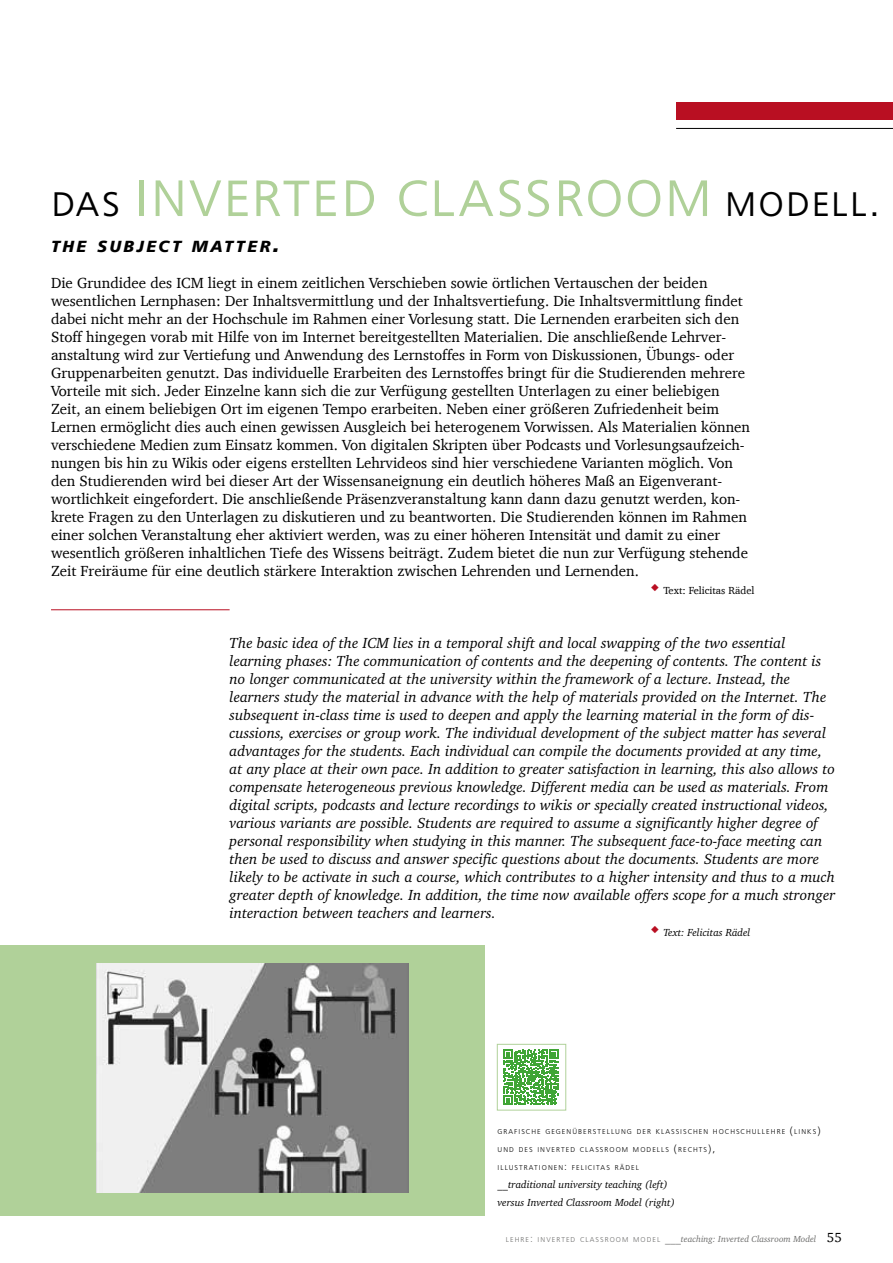
<style>
.page{position:relative;width:893px;height:1263px;background:#fff}
.page>*{position:absolute;margin:0;border:0;box-sizing:border-box;transform-origin:0 0}
.t1{font:300 67.5px "Front Page Pro Caps";letter-spacing:.02em;color:#b0d199}
.t2{font:italic 800 16.8px "Front Page Pro";letter-spacing:.145em;color:#000}
.t3{font:15px/18px "Charter";color:#000}
.t4{font:italic 15px/18px "Charter";color:#000}
.t5{font:13.5px "Charter";color:#000}
.t6{font:italic 10.5px/18px "Charter";color:#000}
.t7{font:10.5px "Charter";color:#000}
.t8{font:italic 9px "Charter";color:#6d6d6c}
.t9{font:300 7.35px "Front Page Pro";letter-spacing:.145em;color:#000}
.s1{font-size:45px;color:#000}
.s2{font-size:24px}
.s3{font-size:10.5px}
.s4{font-family:"Front Page Pro";font-weight:300;font-style:normal;font-size:7.35px}
.s5{font-family:"Front Page Pro";font-weight:300;font-style:normal;font-size:10.5px}
</style>
<div class="page">
<div style="left:676px;top:103px;width:217px;height:17px;background:#b90f22"></div>
<hr style="left:676px;top:128px;width:217px;height:1px;background:#000">
<hr style="left:51px;top:609px;width:179px;height:1px;background:#b90f22">
<div style="left:0;top:945px;width:485px;height:270px;background:#b0d199"></div>
<img style="left:96px;top:963px;width:312px;height:230px">
<svg style="left:503px;top:1050px;width:55px;height:55px"></svg>
<div style="left:497px;top:1044px;width:69px;height:66px;border:1px solid #b0d199"></div>
<h1 class="t1" style="left:51px;top:145px;width:831px"><span class="s1">das</span> inverted classroom <span class="s1">modell.</span></h1>
<p class="t2" style="left:51px;top:234px;width:230px">THE SUBJECT MATTER<span class="s2">.</span></p>
<p class="t3" style="left:51px;top:274px;width:700px">Die Grundidee des ICM liegt in einem zeitlichen Verschieben sowie örtlichen Vertauschen der beiden wesentlichen Lernphasen: Der Inhaltsvermittlung und der Inhaltsvertiefung. Die Inhaltsvermittlung findet dabei nicht mehr an der Hochschule im Rahmen einer Vorlesung statt. Die Lernenden erarbeiten sich den Stoff hingegen vorab mit Hilfe von im Internet bereitgestellten Materialien. Die anschließende Lehrver&shy;anstaltung wird zur Vertiefung und Anwendung des Lernstoffes in Form von Diskussionen, Übungs- oder Gruppenarbeiten genutzt. Das individuelle Erarbeiten des Lernstoffes bringt für die Studierenden mehrere Vorteile mit sich. Jeder Einzelne kann sich die zur Verfügung gestellten Unterlagen zu einer beliebigen Zeit, an einem beliebigen Ort im eigenen Tempo erarbeiten. Neben einer größeren Zufriedenheit beim Lernen ermöglicht dies auch einen gewissen Ausgleich bei heterogenem Vorwissen. Als Materialien können verschiedene Medien zum Einsatz kommen. Von digitalen Skripten über Podcasts und Vorlesungsaufzeich&shy;nungen bis hin zu Wikis oder eigens erstellten Lehrvideos sind hier verschiedene Varianten möglich. Von den Studierenden wird bei dieser Art der Wissensaneignung ein deutlich höheres Maß an Eigenverant&shy;wortlichkeit eingefordert. Die anschließende Präsenzveranstaltung kann dann dazu genutzt werden, kon&shy;krete Fragen zu den Unterlagen zu diskutieren und zu beantworten. Die Studierenden können im Rahmen einer solchen Veranstaltung eher aktiviert werden, was zu einer höheren Intensität und damit zu einer wesentlich größeren inhaltlichen Tiefe des Wissens beiträgt. Zudem bietet die nun zur Verfügung stehende Zeit Freiräume für eine deutlich stärkere Interaktion zwischen Lehrenden und Lernenden.</p>
<p class="t7" style="left:663px;top:584px;width:93px">Text: Felicitas Rädel</p>
<p class="t4" style="left:230px;top:633px;width:607px">The basic idea of the ICM lies in a temporal shift and local swapping of the two essential learning phases: The communication of contents and the deepening of contents. The content is no longer communicated at the university within the framework of a lecture. Instead, the learners study the material in advance with the help of materials provided on the Internet. The subsequent in-class time is used to deepen and apply the learning material in the form of dis&shy;cussions, exercises or group work. The individual development of the subject matter has several advantages for the students. Each individual can compile the documents provided at any time, at any place at their own pace. In addition to greater satisfaction in learning, this also allows to compensate heterogeneous previous knowledge. Different media can be used as materials. From digital scripts, podcasts and lecture recordings to wikis or specially created instructional videos, various variants are possible. Students are required to assume a significantly higher degree of personal responsibility when studying in this manner. The subsequent face-to-face meeting can then be used to discuss and answer specific questions about the documents. Students are more likely to be activate in such a course, which contributes to a higher intensity and thus to a much greater depth of knowledge. In addition, the time now available offers scope for a much stronger interaction between teachers and learners.</p>
<p class="t6" style="left:663px;top:923px;width:88px">Text: Felicitas Rädel</p>
<p class="t9" style="left:497px;top:1126px;width:325px">GRAFISCHE GEGENÜBERSTELLUNG DER KLASSISCHEN HOCHSCHULLEHRE <span class="s3">(</span>LINKS<span class="s3">)</span></p>
<p class="t9" style="left:497px;top:1144px;width:219px">UND DES INVERTED CLASSROOM MODELLS <span class="s3">(</span>RECHTS<span class="s3">),</span></p>
<p class="t9" style="left:497px;top:1162px;width:143px">ILLUSTRATIONEN<span class="s3">:</span> FELICITAS RÄDEL</p>
<p class="t6" style="left:497px;top:1175px;width:179px">__traditional university teaching (left) versus Inverted Classroom Model (right)</p>
<p class="t8" style="left:506px;top:1233px;width:312px"><span class="s4">L E H R E</span> <span class="s5">:</span> <span class="s4">I N V E R T E D C L A SS R O O M M O D E L</span> <span class="s3">___</span>teaching: Inverted Classroom Model</p>
<p class="t5" style="left:827px;top:1229px;width:17px">55</p>
</div>
